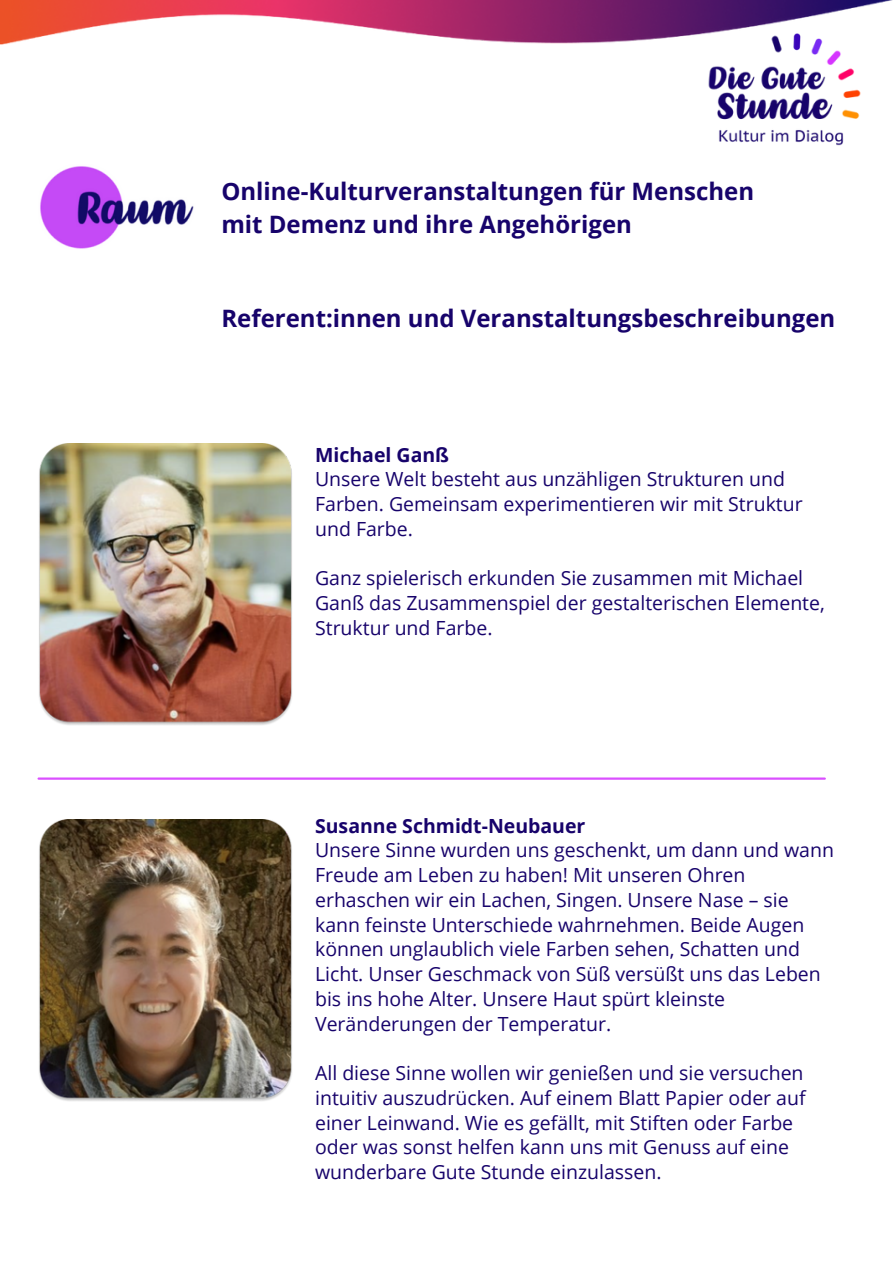
<style>
.page{position:relative;width:893px;height:1264px;background:#fff}
.page>*{position:absolute;margin:0;border:0;box-sizing:border-box;transform-origin:0 0}
.t1{font:700 24px "Open Sans";color:#17036b}
.t2{font:19.5px/24.8px "Open Sans";color:#17036b}
.t3{font:700 19.5px "Open Sans";color:#17036b}
</style>
<div class="page">
<hr style="left:39px;top:777px;width:785px;height:2px;background:#da4fff">
<img style="left:40px;top:166px;width:154px;height:83px">
<img style="left:0;top:0;width:892px;height:44px">
<img style="left:676px;top:2px;width:216px;height:144px">
<img style="left:39px;top:444px;width:253px;height:281px">
<img style="left:39px;top:819px;width:253px;height:282px">
<p class="t1" style="left:221px;top:175px;width:534px">Online-Kulturveranstaltungen für Menschen</p>
<p class="t1" style="left:221px;top:207px;width:412px">mit Demenz und ihre Angehörigen</p>
<p class="t1" style="left:221px;top:301px;width:615px">Referent:innen und Veranstaltungsbeschreibungen</p>
<p class="t3" style="left:315px;top:441px;width:135px">Michael Ganß</p>
<p class="t2" style="left:315px;top:466px;width:489px">Unsere Welt besteht aus unzähligen Strukturen und<br>Farben. Gemeinsam experimentieren wir mit Struktur und Farbe.</p>
<p class="t2" style="left:315px;top:565px;width:511px">Ganz spielerisch erkunden Sie zusammen mit Michael<br>Ganß das Zusammenspiel der gestalterischen Elemente,<br>Struktur und Farbe.</p>
<p class="t3" style="left:315px;top:811px;width:272px">Susanne Schmidt-Neubauer</p>
<p class="t2" style="left:315px;top:837px;width:520px">Unsere Sinne wurden uns geschenkt, um dann und wann Freude am Leben zu haben! Mit unseren Ohren erhaschen wir ein Lachen, Singen. Unsere Nase – sie kann feinste Unterschiede wahrnehmen. Beide Augen können unglaublich viele Farben sehen, Schatten und Licht. Unser Geschmack von Süß versüßt uns das Leben bis ins hohe Alter. Unsere Haut spürt kleinste Veränderungen der Temperatur.</p>
<p class="t2" style="left:315px;top:1060px;width:492px">All diese Sinne wollen wir genießen und sie versuchen intuitiv auszudrücken. Auf einem Blatt Papier oder auf einer Leinwand. Wie es gefällt, mit Stiften oder Farbe oder was sonst helfen kann uns mit Genuss auf eine wunderbare Gute Stunde einzulassen.</p>
</div>
